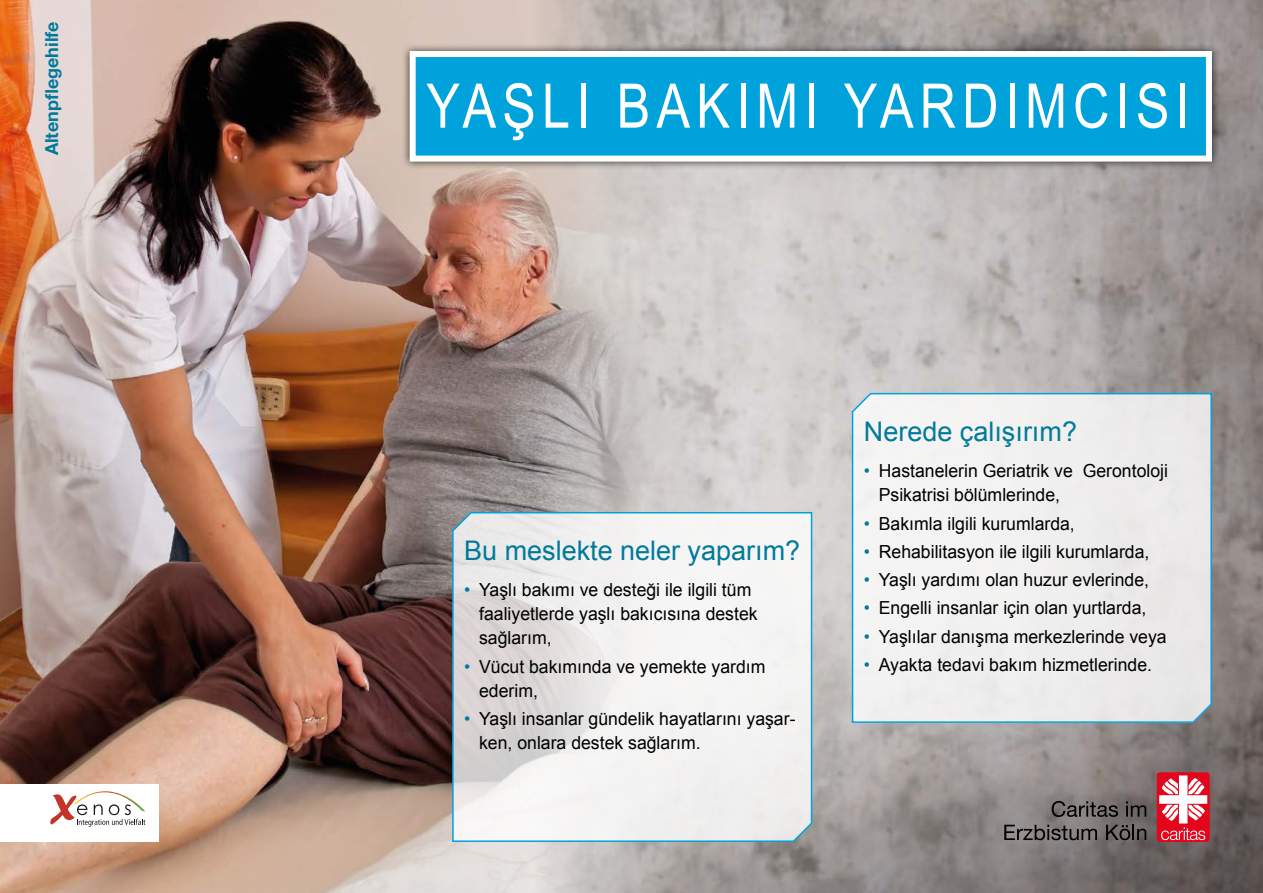
<style>
.page{position:relative;width:1263px;height:893px;background:#fff}
.page>*{position:absolute;margin:0;border:0;box-sizing:border-box;transform-origin:0 0}
.t1{font:61.5px "Arial Narrow";letter-spacing:.1em;color:#fff}
.t2{font:27px "Arial";color:#007a9b}
.t3{font:18px/24px "Arial";color:#000}
.t4{font:700 18px "Helvetica Neue LT";color:#007a9b}
.s1{color:#007a9b}
</style>
<div class="page">
<img style="left:683px;top:0;width:580px;height:893px">
<img style="left:0;top:0;width:683px;height:893px">
<div style="left:402px;top:43px;width:818px;height:126px;background:#000;opacity:.75"></div>
<svg style="left:407px;top:48px;width:808px;height:117px;background:#25aada"></svg>
<svg style="left:851px;top:392px;width:362px;height:332px"></svg>
<svg style="left:451px;top:511px;width:362px;height:332px"></svg>
<div style="left:0;top:784px;width:158px;height:58px;background:#fff"></div>
<svg style="left:50px;top:773px;width:96px;height:54px"></svg>
<div style="left:1157px;top:772px;width:53px;height:70px;background:#e3051b;border-radius:3px"></div>
<svg style="left:1159px;top:775px;width:48px;height:65px"></svg>
<svg style="left:1052px;top:801px;width:66px;height:16px"></svg>
<svg style="left:1126px;top:801px;width:20px;height:16px"></svg>
<svg style="left:1004px;top:825px;width:93px;height:15px"></svg>
<svg style="left:1106px;top:825px;width:40px;height:15px"></svg>
<p class="t4" style="left:41px;top:155px;width:136px;rotate:-90deg">Altenpflegehilfe</p>
<h1 class="t1" style="left:426px;top:61px;width:765px">YAŞLI BAKIMI YARDIMCISI</h1>
<h2 class="t2" style="left:464px;top:532px;width:337px">Bu meslekte neler yaparım?</h2>
<p class="t3" style="left:479px;top:578px;width:280px;text-indent:-15px"><span class="s1">•</span> Yaşlı bakımı ve desteği ile ilgili tüm faaliyetlerde yaşlı bakıcısına destek sağlarım,</p>
<p class="t3" style="left:479px;top:654px;width:288px;text-indent:-15px"><span class="s1">•</span> Vücut bakımında ve yemekte yardım ederim,</p>
<p class="t3" style="left:479px;top:707px;width:318px;text-indent:-15px"><span class="s1">•</span> Yaşlı insanlar gündelik hayatlarını yaşar&shy;ken, onlara destek sağlarım.</p>
<h2 class="t2" style="left:864px;top:413px;width:215px">Nerede çalışırım?</h2>
<p class="t3" style="left:879px;top:459px;width:291px;text-indent:-15px"><span class="s1">•</span> Hastanelerin Geriatrik ve Gerontoloji<br>Psikatrisi bölümlerinde,</p>
<p class="t3" style="left:864px;top:511px;width:212px"><span class="s1">•</span> Bakımla ilgili kurumlarda,</p>
<p class="t3" style="left:864px;top:540px;width:287px"><span class="s1">•</span> Rehabilitasyon ile ilgili kurumlarda,</p>
<p class="t3" style="left:864px;top:568px;width:287px"><span class="s1">•</span> Yaşlı yardımı olan huzur evlerinde,</p>
<p class="t3" style="left:864px;top:596px;width:284px"><span class="s1">•</span> Engelli insanlar için olan yurtlarda,</p>
<p class="t3" style="left:864px;top:624px;width:304px"><span class="s1">•</span> Yaşlılar danışma merkezlerinde veya</p>
<p class="t3" style="left:864px;top:653px;width:290px"><span class="s1">•</span> Ayakta tedavi bakım hizmetlerinde.</p>
</div>
